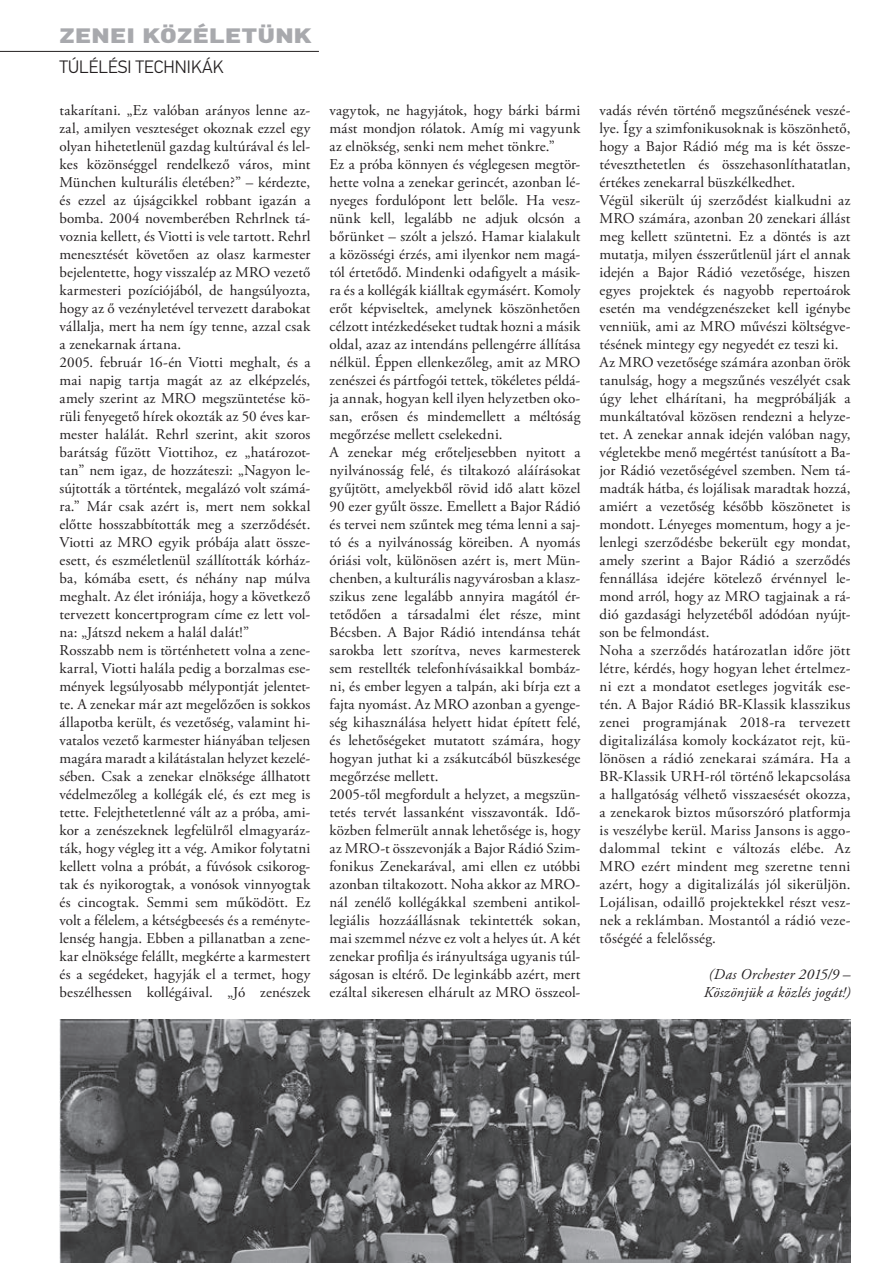
<style>
.page{position:relative;width:893px;height:1263px;background:#fff}
.page>*{position:absolute;margin:0;border:0;box-sizing:border-box;transform-origin:0 0}
.t1{font:900 21px "Din Text Pro";letter-spacing:.015em;color:#a8a9ad;scale:1.2 1}
.t2{font:300 18px "Din Text Pro";color:#231f20}
.t3{font:15px/18px "Adobe Garamond Pro";letter-spacing:.01em;color:#231f20}
.t4{font:italic 15px/18px "Adobe Garamond Pro";letter-spacing:.02em;color:#231f20;text-align:center}
</style>
<div class="page">
<hr style="left:0;top:51px;width:319px;height:1px;background:#231f20">
<img style="left:60px;top:1020px;width:790px;height:243px">
<h1 class="t1" style="left:60px;top:22px;width:212px">ZENEI KÖZÉLETÜNK</h1>
<p class="t2" style="left:60px;top:57px;width:166px">TÚLÉLÉSI TECHNIKÁK</p>
<p class="t3" style="left:60px;top:102px;width:252px">takarítani. „Ez valóban arányos lenne az&shy;zal, amilyen veszteséget okoznak ezzel egy olyan hihetetlenül gazdag kultúrával és lel&shy;kes közönséggel rendelkező város, mint München kulturális életében?” – kérdezte, és ezzel az újságcikkel robbant igazán a bomba. 2004 novemberében Rehrlnek tá&shy;voznia kellett, és Viotti is vele tartott. Rehrl menesztését követően az olasz karmester bejelentette, hogy visszalép az MRO vezető karmesteri pozíciójából, de hangsúlyozta, hogy az ő vezényletével tervezett darabokat vállalja, mert ha nem így tenne, azzal csak a zenekarnak ártana.<br>2005. február 16-én Viotti meghalt, és a mai napig tartja magát az az elképzelés, amely szerint az MRO megszüntetése kö&shy;rüli fenyegető hírek okozták az 50 éves kar&shy;mester halálát. Rehrl szerint, akit szoros barátság fűzött Viottihoz, ez „határozot&shy;tan” nem igaz, de hozzáteszi: „Nagyon le&shy;sújtották a történtek, megalázó volt számá&shy;ra.” Már csak azért is, mert nem sokkal előtte hosszabbították meg a szerződését.<br>Viotti az MRO egyik próbája alatt össze&shy;esett, és eszméletlenül szállították kórház&shy;ba, kómába esett, és néhány nap múlva meghalt. Az élet iróniája, hogy a következő tervezett koncertprogram címe ez lett vol&shy;na: „Játszd nekem a halál dalát!”<br>Rosszabb nem is történhetett volna a zene&shy;karral, Viotti halála pedig a borzalmas ese&shy;mények legsúlyosabb mélypontját jelentet&shy;te. A zenekar már azt megelőzően is sokkos állapotba került, és vezetőség, valamint hi&shy;vatalos vezető karmester hiányában teljesen magára maradt a kilátástalan helyzet kezelé&shy;sében. Csak a zenekar elnöksége állhatott védelmezőleg a kollégák elé, és ezt meg is tette. Felejthetetlenné vált az a próba, ami&shy;kor a zenészeknek legfelülről elmagyaráz&shy;ták, hogy végleg itt a vég. Amikor folytatni kellett volna a próbát, a fúvósok csikorog&shy;tak és nyikorogtak, a vonósok vinnyogtak és cincogtak. Semmi sem működött. Ez volt a félelem, a kétségbeesés és a reményte&shy;lenség hangja. Ebben a pillanatban a zene&shy;kar elnöksége felállt, megkérte a karmestert és a segédeket, hagyják el a termet, hogy beszélhessen kollégáival. „Jó zenészek</p>
<p class="t3" style="left:330px;top:102px;width:252px">vagytok, ne hagyjátok, hogy bárki bármi mást mondjon rólatok. Amíg mi vagyunk az elnökség, senki nem mehet tönkre.”<br>Ez a próba könnyen és véglegesen megtör&shy;hette volna a zenekar gerincét, azonban lé&shy;nyeges fordulópont lett belőle. Ha vesz&shy;nünk kell, legalább ne adjuk olcsón a bőrünket – szólt a jelszó. Hamar kialakult a közösségi érzés, ami ilyenkor nem magá&shy;tól értetődő. Mindenki odafigyelt a másik&shy;ra és a kollégák kiálltak egymásért. Komoly erőt képviseltek, amelynek köszönhetően célzott intézkedéseket tudtak hozni a másik oldal, azaz az intendáns pellengérre állítása nélkül. Éppen ellenkezőleg, amit az MRO zenészei és pártfogói tettek, tökéletes példá&shy;ja annak, hogyan kell ilyen helyzetben oko&shy;san, erősen és mindemellett a méltóság megőrzése mellett cselekedni.<br>A zenekar még erőteljesebben nyitott a nyilvánosság felé, és tiltakozó aláírásokat gyűjtött, amelyekből rövid idő alatt közel 90 ezer gyűlt össze. Emellett a Bajor Rádió és tervei nem szűntek meg téma lenni a saj&shy;tó és a nyilvánosság köreiben. A nyomás óriási volt, különösen azért is, mert Mün&shy;chenben, a kulturális nagyvárosban a klas - szikus zene legalább annyira magától ér&shy;tetődően a társadalmi élet része, mint Bécsben. A Bajor Rádió intendánsa tehát sarokba lett szorítva, neves karmesterek sem restellték telefonhívásaikkal bombáz&shy;ni, és ember legyen a talpán, aki bírja ezt a fajta nyomást. Az MRO azonban a gyenge&shy;ség kihasználása helyett hidat épített felé, és lehetőségeket mutatott számára, hogy hogyan juthat ki a zsákutcából büszkesége megőrzése mellett.<br>2005-től megfordult a helyzet, a megszün&shy;tetés tervét lassanként visszavonták. Idő&shy;közben felmerült annak lehetősége is, hogy az MRO-t összevonják a Bajor Rádió Szim&shy;fonikus Zenekarával, ami ellen ez utóbbi azonban tiltakozott. Noha akkor az MRO&shy;nál zenélő kollégákkal szembeni antikol&shy;legiális hozzáállásnak tekintették sokan, mai szemmel nézve ez volt a helyes út. A két zenekar profilja és irányultsága ugyanis túl&shy;ságosan is eltérő. De leginkább azért, mert ezáltal sikeresen elhárult az MRO összeol-</p>
<p class="t3" style="left:600px;top:102px;width:252px">vadás révén történő megszűnésének veszé&shy;lye. Így a szimfonikusoknak is köszönhető, hogy a Bajor Rádió még ma is két össze&shy;téveszthetetlen és összehasonlíthatatlan, értékes zenekarral büszkélkedhet.<br>Végül sikerült új szerződést kialkudni az MRO számára, azonban 20 zenekari állást meg kellett szüntetni. Ez a döntés is azt mutatja, milyen ésszerűtlenül járt el annak idején a Bajor Rádió vezetősége, hiszen egyes projektek és nagyobb repertoárok esetén ma vendégzenészeket kell igénybe venniük, ami az MRO művészi költségve&shy;tésének mintegy egy negyedét ez teszi ki.<br>Az MRO vezetősége számára azonban örök tanulság, hogy a megszűnés veszélyét csak úgy lehet elhárítani, ha megpróbálják a munkáltatóval közösen rendezni a helyze&shy;tet. A zenekar annak idején valóban nagy, végletekbe menő megértést tanúsított a Ba&shy;jor Rádió vezetőségével szemben. Nem tá&shy;madták hátba, és lojálisak maradtak hozzá, amiért a vezetőség később köszönetet is mondott. Lényeges momentum, hogy a je&shy;lenlegi szerződésbe bekerült egy mondat, amely szerint a Bajor Rádió a szerződés fennállása idejére kötelező érvénnyel le&shy;mond arról, hogy az MRO tagjainak a rá&shy;dió gazdasági helyzetéből adódóan nyújt&shy;son be felmondást.<br>Noha a szerződés határozatlan időre jött létre, kérdés, hogy hogyan lehet értelmez&shy;ni ezt a mondatot esetleges jogviták ese&shy;tén. A Bajor Rádió BR-Klassik klasszikus zenei programjának 2018-ra tervezett digitalizálása komoly kockázatot rejt, kü&shy;lönösen a rádió zenekarai számára. Ha a BR-Klassik URH-ról történő lekapcsolása a hallgatóság vélhető visszaesését okozza, a zenekarok biztos műsorszóró platformja is veszélybe kerül. Mariss Jansons is aggo&shy;dalommal tekint e változás elébe. Az MRO ezért mindent meg szeretne tenni azért, hogy a digitalizálás jól sikerüljön.<br>Lojálisan, odaillő projektekkel részt vesz&shy;nek a reklámban. Mostantól a rádió veze&shy;tőségéé a felelősség.</p>
<p class="t4" style="left:704px;top:966px;width:148px">(Das Orchester 2015/9 –<br>Köszönjük a közlés jogát!)</p>
</div>
